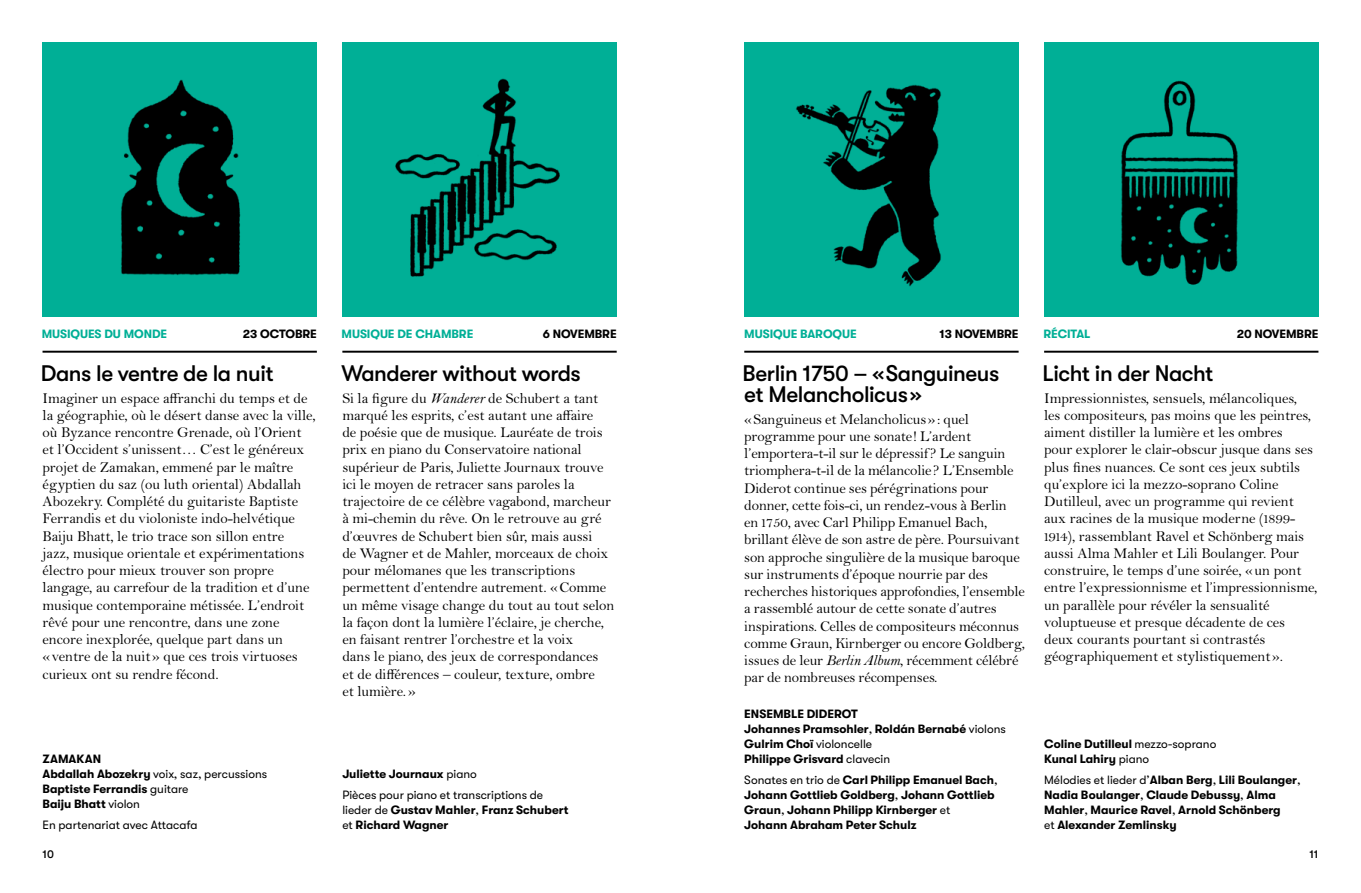
<style>
.page{position:relative;width:1361px;height:893px;background:#fff}
.page>*{position:absolute;margin:0;border:0;box-sizing:border-box;transform-origin:0 0}
.t1{font:500 22.5px/21px "GT Walsheim";letter-spacing:-.02em;color:#000}
.t2{font:15px/17.2px "Bell MT Std";letter-spacing:-.005em;color:#000}
.t3{font:700 12px/15px "GT Walsheim";color:#000}
.t4{font:12px/21px "GT Walsheim";color:#000}
.t5{font:700 12px "GT Walsheim";letter-spacing:-.005em;color:#00af96}
.t6{font:500 11.25px "GT Walsheim";color:#000}
.s1{font-weight:400}
.s2{font-style:italic}
.s3{font-weight:700}
</style>
<div class="page">
<div style="left:1044px;top:43px;width:274px;height:274px;background:#00af96"></div>
<div style="left:744px;top:43px;width:274px;height:274px;background:#00af96"></div>
<div style="left:43px;top:43px;width:274px;height:274px;background:#00af96"></div>
<hr style="left:1044px;top:351px;width:274px;height:2px;background:#000">
<hr style="left:43px;top:351px;width:274px;height:2px;background:#000">
<hr style="left:744px;top:351px;width:274px;height:2px;background:#000">
<div style="left:342px;top:43px;width:275px;height:274px;background:#00af96"></div>
<hr style="left:342px;top:351px;width:275px;height:2px;background:#000">
<img style="left:121px;top:79px;width:120px;height:196px">
<img style="left:395px;top:78px;width:165px;height:199px">
<img style="left:796px;top:84px;width:145px;height:203px">
<img style="left:1121px;top:80px;width:117px;height:205px">
<p class="t5" style="left:42px;top:327px;width:127px">MUSIQUES DU MONDE</p>
<p class="t3" style="left:243px;top:326px;width:75px">23 OCTOBRE</p>
<p class="t5" style="left:744px;top:327px;width:114px">MUSIQUE BAROQUE</p>
<p class="t3" style="left:939px;top:326px;width:80px">13 NOVEMBRE</p>
<p class="t5" style="left:1043px;top:327px;width:49px">RÉCITAL</p>
<p class="t3" style="left:1237px;top:326px;width:83px">20 NOVEMBRE</p>
<p class="t5" style="left:341px;top:327px;width:133px">MUSIQUE DE CHAMBRE</p>
<p class="t3" style="left:543px;top:326px;width:75px">6 NOVEMBRE</p>
<h1 class="t1" style="left:41px;top:363px;width:234px">Dans le ventre de la nuit</h1>
<p class="t2" style="left:43px;top:389px;width:275px">Imaginer un espace affranchi du temps et de la géographie, où le désert danse avec la ville, où Byzance rencontre Grenade, où l’Orient et l’Occident s’unissent… C’est le généreux projet de Zamakan, emmené par le maître égyptien du saz (ou luth oriental) Abdallah Abozekry. Complété du guitariste Baptiste Ferrandis et du violoniste indo-helvétique Baiju Bhatt, le trio trace son sillon entre<br>jazz, musique orientale et expérimentations électro pour mieux trouver son propre langage, au carrefour de la tradition et d’une musique contemporaine métissée. L’endroit rêvé pour une rencontre, dans une zone encore inexplorée, quelque part dans un «ventre de la nuit» que ces trois virtuoses curieux ont su rendre fécond.</p>
<p class="t3" style="left:43px;top:752px;width:226px">ZAMAKAN<br>Abdallah Abozekry <span class="s1">voix, saz, percussions<br></span>Baptiste Ferrandis <span class="s1">guitare<br></span>Baiju Bhatt <span class="s1">violon</span></p>
<p class="t4" style="left:43px;top:815px;width:157px">En partenariat avec Attacafa</p>
<h1 class="t1" style="left:341px;top:363px;width:241px">Wanderer without words</h1>
<p class="t2" style="left:342px;top:389px;width:274px">Si la figure du <span class="s2">Wanderer</span> de Schubert a tant marqué les esprits, c’est autant une affaire<br>de poésie que de musique. Lauréate de trois prix en piano du Conservatoire national supérieur de Paris, Juliette Journaux trouve ici le moyen de retracer sans paroles la trajectoire de ce célèbre vagabond, marcheur à mi-chemin du rêve. On le retrouve au gré d’œuvres de Schubert bien sûr, mais aussi<br>de Wagner et de Mahler, morceaux de choix pour mélomanes que les transcriptions permettent d’entendre autrement. «Comme un même visage change du tout au tout selon la façon dont la lumière l’éclaire, je cherche, en faisant rentrer l’orchestre et la voix<br>dans le piano, des jeux de correspondances<br>et de différences – couleur, texture, ombre<br>et lumière.»</p>
<p class="t4" style="left:342px;top:764px;width:202px"><span class="s3">Juliette Journaux</span> piano<br>Pièces pour piano et transcriptions de</p>
<p class="t3" style="left:342px;top:803px;width:228px"><span class="s1">lieder de</span> Gustav Mahler<span class="s1">,</span> Franz Schubert <span class="s1">et</span> Richard Wagner</p>
<h1 class="t1" style="left:742px;top:363px;width:258px">Berlin 1750 – « Sanguineus et Melancholicus »</h1>
<p class="t2" style="left:744px;top:410px;width:282px">«Sanguineus et Melancholicus»: quel programme pour une sonate! L’ardent l’emportera-t-il sur le dépressif ? Le sanguin triomphera-t-il de la mélancolie? L’Ensemble Diderot continue ses pérégrinations pour donner, cette fois-ci, un rendez-vous à Berlin<br>en 1750, avec Carl Philipp Emanuel Bach, brillant élève de son astre de père. Poursuivant son approche singulière de la musique baroque sur instruments d’époque nourrie par des recherches historiques approfondies, l’ensemble a rassemblé autour de cette sonate d’autres inspirations. Celles de compositeurs méconnus comme Graun, Kirnberger ou encore Goldberg, issues de leur <span class="s2">Berlin Album</span>, récemment célébré par de nombreuses récompenses.</p>
<p class="t3" style="left:744px;top:707px;width:263px">ENSEMBLE DIDEROT<br>Johannes Pramsohler<span class="s1">,</span> Roldán Bernabé <span class="s1">violons<br></span>Gulrim Choï <span class="s1">violoncelle<br></span>Philippe Grisvard <span class="s1">clavecin</span></p>
<p class="t3" style="left:744px;top:773px;width:255px"><span class="s1">Sonates en trio de</span> Carl Philipp Emanuel Bach<span class="s1">, </span>Johann Gottlieb Goldberg<span class="s1">,</span> Johann Gottlieb Graun<span class="s1">,</span> Johann Philipp Kirnberger <span class="s1">et<br></span>Johann Abraham Peter Schulz</p>
<h1 class="t1" style="left:1042px;top:363px;width:172px">Licht in der Nacht</h1>
<p class="t2" style="left:1044px;top:389px;width:275px">Impressionnistes, sensuels, mélancoliques,<br>les compositeurs, pas moins que les peintres, aiment distiller la lumière et les ombres<br>pour explorer le clair-obscur jusque dans ses plus fines nuances. Ce sont ces jeux subtils qu’explore ici la mezzo-soprano Coline Dutilleul, avec un programme qui revient aux racines de la musique moderne (1899- 1914), rassemblant Ravel et Schönberg mais aussi Alma Mahler et Lili Boulanger. Pour construire, le temps d’une soirée, «un pont entre l’expressionnisme et l’impressionnisme, un parallèle pour révéler la sensualité voluptueuse et presque décadente de ces deux courants pourtant si contrastés géographiquement et stylistiquement».</p>
<p class="t3" style="left:1044px;top:737px;width:174px">Coline Dutilleul <span class="s1">mezzo-soprano<br></span>Kunal Lahiry <span class="s1">piano</span></p>
<p class="t3" style="left:1044px;top:773px;width:258px"><span class="s1">Mélodies et lieder d’</span>Alban Berg<span class="s1">,</span> Lili Boulanger<span class="s1">, </span>Nadia Boulanger<span class="s1">,</span> Claude Debussy<span class="s1">,</span> Alma Mahler<span class="s1">,</span> Maurice Ravel<span class="s1">,</span> Arnold Schönberg<br><span class="s1">et</span> Alexander Zemlinsky</p>
<p class="t6" style="left:43px;top:848px;width:13px">10</p>
<p class="t6" style="left:1309px;top:848px;width:10px">11</p>
</div>
